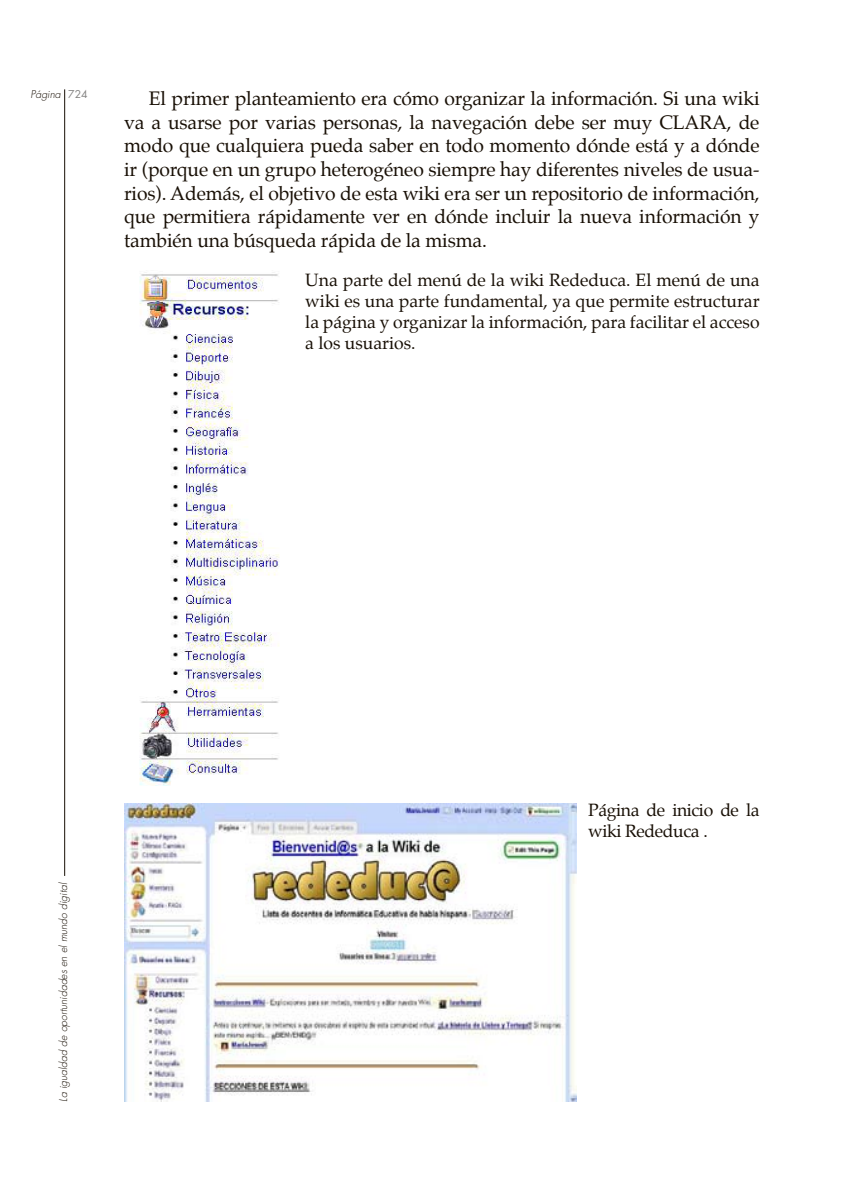
<style>
.page{position:relative;width:844px;height:1191px;background:#fff}
.page>*{position:absolute;margin:0;border:0;box-sizing:border-box;transform-origin:0 0}
.t1{font:19.25px/23.6px "Palatino";letter-spacing:-.01em;color:#180f05;text-align:justify}
.t2{font:17.5px/21px "Palatino";color:#180f05;text-align:justify}
.t3{font:17.5px/21px "Palatino";letter-spacing:-.02em;color:#180f05}
.t4{font:italic 300 10.5px "Futura";color:#180f05}
.s1{font-weight:400;font-style:normal;color:#848382}
</style>
<div class="page">
<hr style="left:64px;top:89px;width:1px;height:787px;background:#180f05">
<img style="left:139px;top:272px;width:140px;height:513px">
<img style="left:124px;top:803px;width:452px;height:298px">
<p class="t4" style="left:30px;top:88px;width:59px">Página <span class="s1">724</span></p>
<p class="t1" style="left:124px;top:87px;width:637px;text-indent:25px">El primer planteamiento era cómo organizar la información. Si una wiki va a usarse por varias personas, la navegación debe ser muy CLARA, de modo que cualquiera pueda saber en todo momento dónde está y a dónde ir (porque en un grupo heterogéneo siempre hay diferentes niveles de usua&shy;rios). Además, el objetivo de esta wiki era ser un repositorio de información, que permitiera rápidamente ver en dónde incluir la nueva información y también una búsqueda rápida de la misma.</p>
<p class="t2" style="left:305px;top:270px;width:455px">Una parte del menú de la wiki Rededuca. El menú de una wiki es una parte fundamental, ya que permite estructurar la página y organizar la información, para facilitar el acceso a los usuarios.</p>
<p class="t4" style="left:57px;top:1101px;width:221px;rotate:-90deg">La igualdad de oportunidades en el mundo digital</p>
<p class="t3" style="left:588px;top:799px;width:173px">Página de inicio de la wiki Rededuca .</p>
</div>
